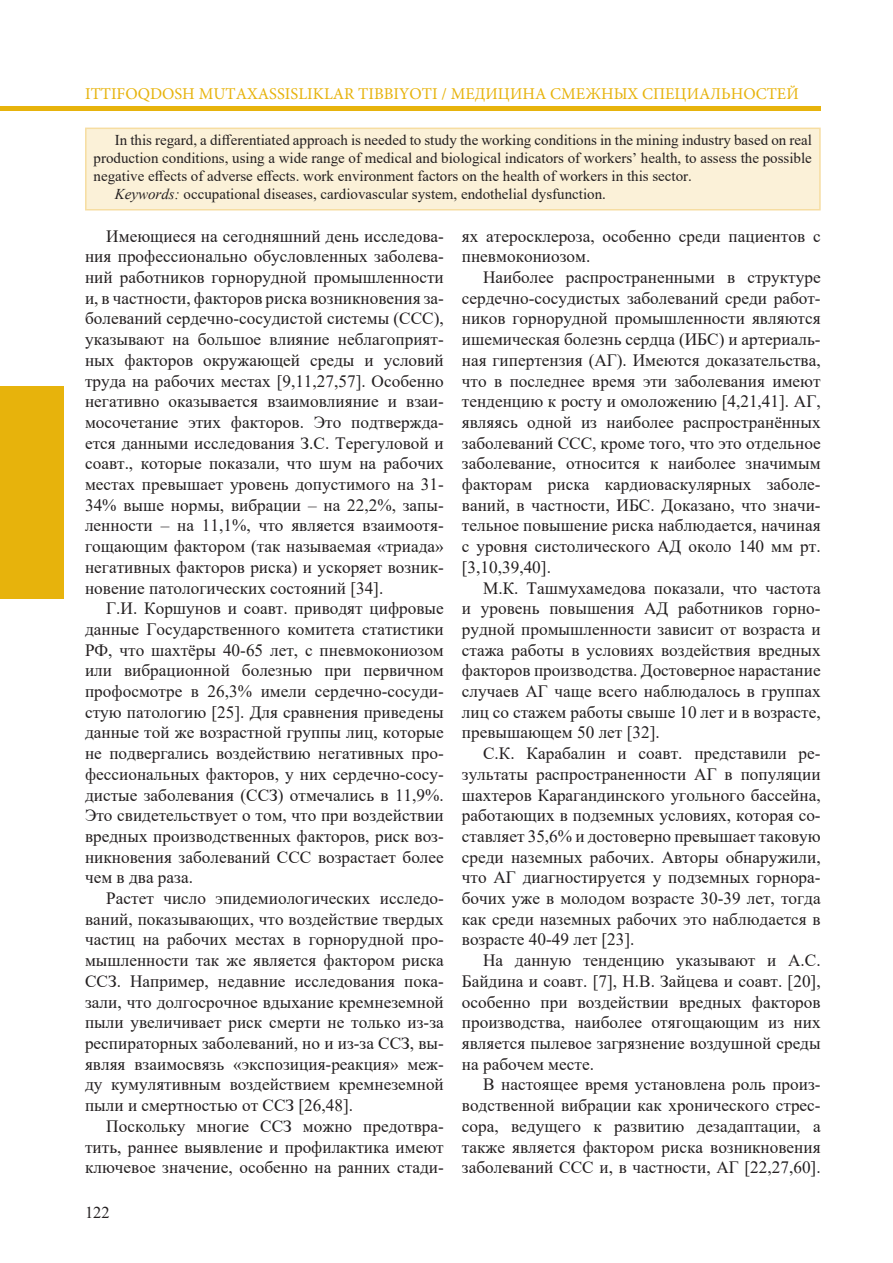
<style>
.page{position:relative;width:893px;height:1263px;background:#fff}
.page>*{position:absolute;margin:0;border:0;box-sizing:border-box;transform-origin:0 0}
.t1{font:17.25px/20.7px "Times New Roman";color:#231f20;text-align:justify}
.t2{font:16.5px "Minion Pro";color:#e7b30c}
.t3{font:16.5px "Times New Roman";color:#231f20}
.t4{font:15px "Times New Roman";color:#231f20}
.s1{font-style:italic}
</style>
<div class="page">
<hr style="left:0;top:106px;width:821px;height:4px;background:#e7b30c">
<div style="left:0;top:386px;width:64px;height:212px;background:#e7b30c"></div>
<div style="left:85px;top:128px;width:736px;height:82px;background:#fbf1d8;border:2px solid #f6dda1"></div>
<p class="t2" style="left:85px;top:83px;width:715px">ITTIFOQDOSH MUTAXASSISLIKLAR TIBBIYOTI / МЕДИЦИНА СМЕЖНЫХ СПЕЦИАЛЬНОСТЕЙ</p>
<p class="t4" style="left:115px;top:130px;width:699px">In this regard, a differentiated approach is needed to study the working conditions in the mining industry based on real</p>
<p class="t4" style="left:94px;top:148px;width:720px">production conditions, using a wide range of medical and biological indicators of workers’ health, to assess the possible</p>
<p class="t4" style="left:94px;top:166px;width:600px">negative effects of adverse effects. work environment factors on the health of workers in this sector.</p>
<p class="t4" style="left:115px;top:184px;width:493px"><span class="s1">Keywords:</span> occupational diseases, cardiovascular system, endothelial dysfunction.</p>
<p class="t1" style="left:85px;top:225px;width:360px;text-indent:21px">Имеющиеся на сегодняшний день исследова&shy;ния профессионально обусловленных заболева&shy;ний работников горнорудной промышленности и, в частности, факторов риска возникновения за&shy;болеваний сердечно-сосудистой системы (ССС), указывают на большое влияние неблагоприят&shy;ных факторов окружающей среды и условий труда на рабочих местах [9,11,27,57]. Особенно негативно оказывается взаимовлияние и взаи&shy;мосочетание этих факторов. Это подтвержда&shy;ется данными исследования З.С. Терегуловой и соавт., которые показали, что шум на рабочих местах превышает уровень допустимого на 31- 34% выше нормы, вибрации – на 22,2%, запы&shy;ленности – на 11,1%, что является взаимоотя&shy;гощающим фактором (так называемая «триада» негативных факторов риска) и ускоряет возник&shy;новение патологических состояний [34].</p>
<p class="t1" style="left:85px;top:597px;width:360px;text-indent:21px">Г.И. Коршунов и соавт. приводят цифровые данные Государственного комитета статистики РФ, что шахтёры 40-65 лет, с пневмокониозом или вибрационной болезнью при первичном профосмотре в 26,3% имели сердечно-сосуди&shy;стую патологию [25]. Для сравнения приведены данные той же возрастной группы лиц, которые не подвергались воздействию негативных про&shy;фессиональных факторов, у них сердечно-сосу&shy;дистые заболевания (ССЗ) отмечались в 11,9%.<br>Это свидетельствует о том, что при воздействии вредных производственных факторов, риск воз&shy;никновения заболеваний ССС возрастает более чем в два раза.</p>
<p class="t1" style="left:85px;top:887px;width:360px;text-indent:21px">Растет число эпидемиологических исследо&shy;ваний, показывающих, что воздействие твердых частиц на рабочих местах в горнорудной про&shy;мышленности так же является фактором риска ССЗ. Например, недавние исследования пока&shy;зали, что долгосрочное вдыхание кремнеземной пыли увеличивает риск смерти не только из-за респираторных заболеваний, но и из-за ССЗ, вы&shy;являя взаимосвязь «экспозиция-реакция» меж&shy;ду кумулятивным воздействием кремнеземной пыли и смертностью от ССЗ [26,48].</p>
<p class="t1" style="left:85px;top:1115px;width:360px;text-indent:21px">Поскольку многие ССЗ можно предотвра&shy;тить, раннее выявление и профилактика имеют ключевое значение, особенно на ранних стади-</p>
<p class="t3" style="left:85px;top:1201px;width:26px">122</p>
<p class="t1" style="left:462px;top:225px;width:360px">ях атеросклероза, особенно среди пациентов с пневмокониозом.</p>
<p class="t1" style="left:462px;top:266px;width:360px;text-indent:21px">Наиболее распространенными в структуре сердечно-сосудистых заболеваний среди работ&shy;ников горнорудной промышленности являются ишемическая болезнь сердца (ИБС) и артериаль&shy;ная гипертензия (АГ). Имеются доказательства, что в последнее время эти заболевания имеют тенденцию к росту и омоложению [4,21,41]. АГ, являясь одной из наиболее распространённых заболеваний ССС, кроме того, что это отдельное заболевание, относится к наиболее значимым факторам риска кардиоваскулярных заболе&shy;ваний, в частности, ИБС. Доказано, что значи&shy;тельное повышение риска наблюдается, начиная с уровня систолического АД около 140 мм рт. [3,10,39,40].</p>
<p class="t1" style="left:462px;top:577px;width:360px;text-indent:21px">М.К. Ташмухамедова показали, что частота и уровень повышения АД работников горно&shy;рудной промышленности зависит от возраста и стажа работы в условиях воздействия вредных факторов производства. Достоверное нарастание случаев АГ чаще всего наблюдалось в группах лиц со стажем работы свыше 10 лет и в возрасте, превышающем 50 лет [32].</p>
<p class="t1" style="left:462px;top:742px;width:360px;text-indent:21px">С.К. Карабалин и соавт. представили ре&shy;зультаты распространенности АГ в популяции шахтеров Карагандинского угольного бассейна, работающих в подземных условиях, которая со&shy;ставляет 35,6% и достоверно превышает таковую среди наземных рабочих. Авторы обнаружили, что АГ диагностируется у подземных горнора&shy;бочих уже в молодом возрасте 30-39 лет, тогда как среди наземных рабочих это наблюдается в возрасте 40-49 лет [23].</p>
<p class="t1" style="left:462px;top:949px;width:360px;text-indent:21px">На данную тенденцию указывают и А.С.<br>Байдина и соавт. [7], Н.В. Зайцева и соавт. [20], особенно при воздействии вредных факторов производства, наиболее отягощающим из них является пылевое загрязнение воздушной среды на рабочем месте.</p>
<p class="t1" style="left:462px;top:1074px;width:360px;text-indent:21px">В настоящее время установлена роль произ&shy;водственной вибрации как хронического стрес&shy;сора, ведущего к развитию дезадаптации, а также является фактором риска возникновения заболеваний ССС и, в частности, АГ [22,27,60].</p>
</div>
